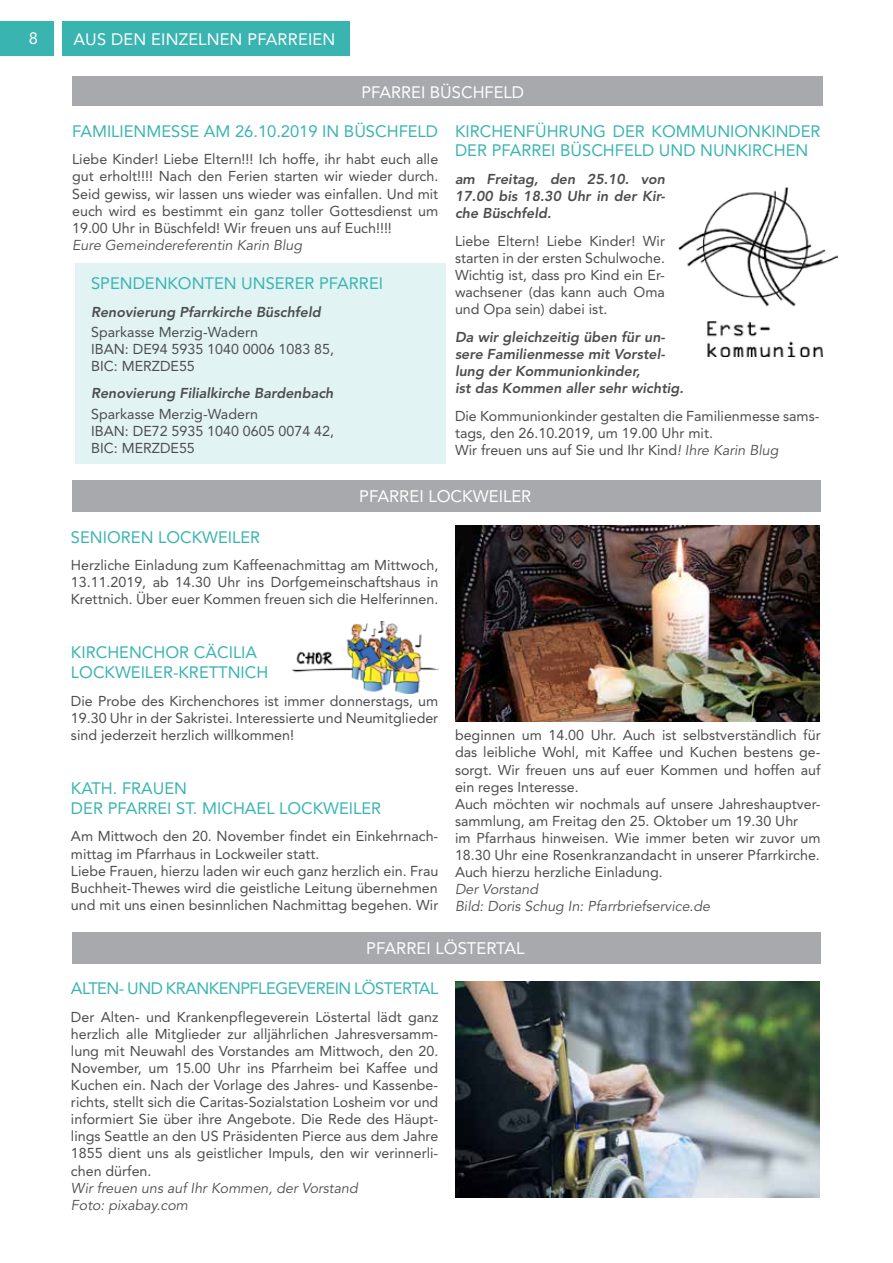
<style>
.page{position:relative;width:893px;height:1263px;background:#fff}
.page>*{position:absolute;margin:0;border:0;box-sizing:border-box;transform-origin:0 0}
.t1{font:16.65px "Avenir LT Std";color:#fff}
.t2{font:16.5px/19.8px "Avenir LT Std";color:#39b4b1}
.t3{font:16.5px "Avenir LT Std";color:#fff}
.t4{font:16.5px "Avenir LT Std";letter-spacing:-.03em;color:#39b4b1}
.t5{font:14.25px/17.1px "Avenir LT Std";color:#4d4d4f}
.t6{font:italic 800 14.25px/17.1px "Avenir LT Std";color:#4d4d4f;text-align:justify}
.t7{font:italic 14.25px/17.1px "Avenir LT Std";color:#4d4d4f}
.s1{font-style:italic}
</style>
<div class="page">
<div style="left:0;top:22px;width:54px;height:34px;background:#39b4b1"></div>
<div style="left:75px;top:263px;width:371px;height:201px;background:#e1f3f3"></div>
<div style="left:72px;top:77px;width:750px;height:29px;background:#a7a9ac"></div>
<div style="left:62px;top:22px;width:288px;height:34px;background:#39b4b1"></div>
<div style="left:72px;top:480px;width:748px;height:31px;background:#a7a9ac"></div>
<div style="left:72px;top:932px;width:748px;height:32px;background:#a7a9ac"></div>
<img style="left:293px;top:622px;width:145px;height:71px">
<img style="left:679px;top:187px;width:158px;height:169px">
<img style="left:455px;top:526px;width:365px;height:195px">
<img style="left:455px;top:981px;width:365px;height:216px">
<p class="t3" style="left:29px;top:29px;width:11px">8</p>
<p class="t3" style="left:74px;top:30px;width:12px">aus</p>
<p class="t3" style="left:111px;top:30px;width:12px">den</p>
<p class="t3" style="left:151px;top:30px;width:11px">einzelnen</p>
<p class="t3" style="left:247px;top:30px;width:21px">Pfarreien</p>
<p class="t3" style="left:361px;top:82px;width:134px">PFARREI Büschfeld</p>
<p class="t2" style="left:72px;top:121px;width:367px">FAMILIENMESSE AM 26.10.2019 IN BÜSCH FELD</p>
<p class="t5" style="left:72px;top:151px;width:368px;text-align:justify">Liebe Kinder! Liebe Eltern!!! Ich hoffe, ihr habt euch alle gut erholt!!!! Nach den Ferien starten wir wieder durch.<br>Seid gewiss, wir lassen uns wieder was einfallen. Und mit euch wird es bestimmt ein ganz toller Gottesdienst um 19.00 Uhr in Büschfeld! Wir freuen uns auf Euch!!!!</p>
<p class="t7" style="left:72px;top:237px;width:232px">Eure Gemeindereferentin Karin Blug</p>
<p class="t2" style="left:91px;top:273px;width:293px">SPENDENKONTEN UNSERER PFARREI</p>
<p class="t6" style="left:91px;top:303px;width:231px">Renovierung Pfarrkirche Büschfeld</p>
<p class="t5" style="left:91px;top:323px;width:244px">Sparkasse Merzig-Wadern<br>IBAN: DE94 5935 1040 0006 1083 85,<br>BIC: MERZDE55</p>
<p class="t6" style="left:91px;top:385px;width:244px">Renovierung Filialkirche Bardenbach</p>
<p class="t5" style="left:91px;top:405px;width:244px">Sparkasse Merzig-Wadern<br>IBAN: DE72 5935 1040 0605 0074 42,<br>BIC: MERZDE55</p>
<p class="t2" style="left:455px;top:121px;width:367px">KIRCH ENFÜH RUNG DER KOMMUNIONKINDER<br>DER PFARREI BÜSCH FELD UND NUNKIRCH EN</p>
<p class="t6" style="left:455px;top:171px;width:212px">am Freitag, den 25.10. von 17.00 bis 18.30 Uhr in der Kir&shy;che Büschfeld.</p>
<p class="t5" style="left:455px;top:232px;width:212px;text-align:justify">Liebe Eltern! Liebe Kinder! Wir starten in der ersten Schulwoche.<br>Wichtig ist, dass pro Kind ein Er&shy;wachsener (das kann auch Oma und Opa sein) dabei ist.</p>
<p class="t6" style="left:455px;top:329px;width:230px;text-align:left">Da wir gleichzeitig üben für un&shy;sere Familienmesse mit Vorstel&shy;lung der Kommunionkinder,<br>ist das Kommen aller sehr wichtig.</p>
<p class="t5" style="left:455px;top:407px;width:366px">Die Kommunionkinder gestalten die Familienmesse sams&shy;tags, den 26.10.2019, um 19.00 Uhr mit.<br>Wir freuen uns auf Sie und Ihr Kind<span class="s1">! Ihre Karin Blug</span></p>
<p class="t1" style="left:359px;top:486px;width:20px">Pfarrei</p>
<p class="t1" style="left:428px;top:486px;width:45px">Lockweiler</p>
<p class="t2" style="left:71px;top:527px;width:191px">SENIOREN LOCKWEILER</p>
<p class="t5" style="left:71px;top:557px;width:369px;text-align:justify">Herzliche Einladung zum Kaffeenachmittag am Mittwoch, 13.11.2019, ab 14.30 Uhr ins Dorfgemeinschaftshaus in Krettnich. Über euer Kommen freuen sich die Helferinnen.</p>
<p class="t2" style="left:71px;top:643px;width:188px;text-align:right">R CÄCILIA<br>LOCKWEILER-KRETTNICH</p>
<p class="t5" style="left:71px;top:692px;width:369px;text-align:justify">Die Probe des Kirchenchores ist immer donnerstags, um 19.30 Uhr in der Sakristei. Interessierte und Neumitglieder sind jederzeit herzlich willkommen!</p>
<p class="t2" style="left:71px;top:778px;width:312px">KATH . FRAUEN<br>DER PFARREI ST. MICHAEL LOCKWEILER</p>
<p class="t5" style="left:71px;top:828px;width:369px">Am Mittwoch den 20. November findet ein Einkehrnach&shy;mittag im Pfarrhaus in Lockweiler statt.<br>Liebe Frauen, hierzu laden wir euch ganz herzlich ein. Frau Buchheit-Thewes wird die geistliche Leitung übernehmen und mit uns einen besinnlichen Nachmittag begehen. Wir</p>
<p class="t2" style="left:71px;top:643px;width:84px">KIRCH ENCHO</p>
<p class="t5" style="left:455px;top:727px;width:367px">beginnen um 14.00 Uhr. Auch ist selbstverständlich für das leibliche Wohl, mit Kaffee und Kuchen bestens ge&shy;sorgt. Wir freuen uns auf euer Kommen und hoffen auf ein reges Interesse.<br>Auch möchten wir nochmals auf unsere Jahreshauptver&shy;sammlung, am Freitag den 25. Oktober um 19.30 Uhr<br>im Pfarrhaus hinweisen. Wie immer beten wir zuvor um 18.30 Uhr eine Rosenkranzandacht in unserer Pfarrkirche.<br>Auch hierzu herzliche Einladung.</p>
<p class="t7" style="left:455px;top:881px;width:257px">Der Vorstand<br>Bild: Doris Schug In: Pfarrbriefservice.de</p>
<p class="t1" style="left:366px;top:939px;width:20px">Pfarrei</p>
<p class="t1" style="left:435px;top:939px;width:80px">Löstertal</p>
<p class="t4" style="left:71px;top:979px;width:369px">ALTEN- UND KRANKENPFLEGEVEREIN LÖSTERTAL</p>
<p class="t5" style="left:71px;top:1008px;width:369px;text-align:justify">Der Alten- und Krankenpflegeverein Löstertal lädt ganz herzlich alle Mitglieder zur alljährlichen Jahresversamm&shy;lung mit Neuwahl des Vorstandes am Mittwoch, den 20.<br>November, um 15.00 Uhr ins Pfarrheim bei Kaffee und Kuchen ein. Nach der Vorlage des Jahres- und Kassenbe&shy;richts, stellt sich die Caritas-Sozialstation Losheim vor und informiert Sie über ihre Angebote. Die Rede des Häupt&shy;lings Seattle an den US Präsidenten Pierce aus dem Jahre 1855 dient uns als geistlicher Impuls, den wir verinnerli&shy;chen dürfen.</p>
<p class="t7" style="left:71px;top:1179px;width:288px">Wir freuen uns auf Ihr Kommen, der Vorstand<br>Foto: pixabay.com</p>
</div>
